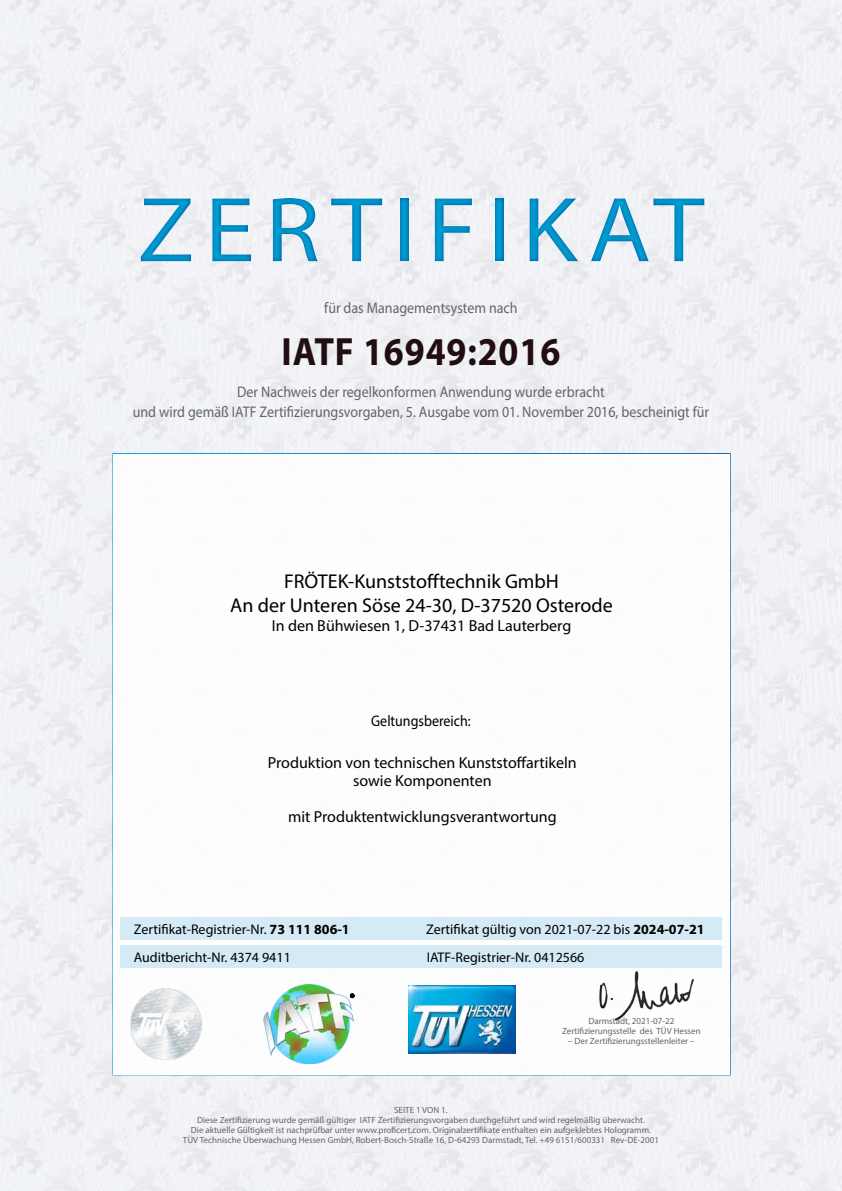
<style>
.page{position:relative;width:842px;height:1191px;background:#fff}
.page>*{position:absolute;margin:0;border:0;box-sizing:border-box;transform-origin:0 0}
.t1{font:93px "Myriad Pro";letter-spacing:.1em;color:#009dd1;scale:1.1 1}
.t2{font:700 39.6px "Myriad Pro";letter-spacing:.025em;color:#220d12;scale:.91 1}
.t3{font:20px/24px "Myriad Pro";color:#000;text-align:center}
.t4{font:16px/18px "Myriad Pro";color:#000;text-align:center}
.t5{font:15.4px/20px "Myriad Pro";color:#646567;text-align:center;scale:.91 1}
.t6{font:15.4px "Myriad Pro";color:#000;scale:.91 1}
.t7{font:14px/28.1px "Myriad Pro";color:#000}
.t8{font:9px/10px "Myriad Pro";color:#646567;text-align:center}
.s1{font-weight:700}
</style>
<div class="page">
<div style="left:112px;top:453px;width:619px;height:622px;background:#fff;border:2px solid #fff"></div>
<div style="left:120px;top:945px;width:602px;height:23px;background:#d0e8f4"></div>
<div style="left:121px;top:917px;width:601px;height:22px;background:#d0e8f4"></div>
<img style="left:599px;top:971px;width:95px;height:50px">
<img style="left:263px;top:984px;width:92px;height:79px">
<svg style="left:350px;top:993px;width:4px;height:4px"></svg>
<img style="left:409px;top:985px;width:106px;height:68px">
<div style="left:0;top:172px;width:842px;height:114px;background:#0062ac;opacity:.75"></div>
<img style="left:130px;top:988px;width:71px;height:71px">
<h1 class="t1" style="left:138px;top:173px;width:517px">ZERTIFIKAT</h1>
<h3 class="t5" style="left:324px;top:298px;width:214px">für das Managementsystem nach</h3>
<h2 class="t2" style="left:282px;top:326px;width:308px">IATF 16949:2016</h2>
<h3 class="t5" style="left:133px;top:381px;width:635px">Der Nachweis der regelkonformen Anwendung wurde erbracht<br>und wird gemäß IATF Zertifizierungsvorgaben, 5. Ausgabe vom 01. November 2016, bescheinigt für</h3>
<h3 class="t3" style="left:230px;top:569px;width:384px">FRÖTEK-Kunststofftechnik GmbH<br>An der Unteren Söse 24-30, D-37520 Osterode</h3>
<h3 class="t4" style="left:272px;top:617px;width:301px">In den Bühwiesen 1, D-37431 Bad Lauterberg</h3>
<h3 class="t6" style="left:371px;top:711px;width:111px">Geltungsbereich:</h3>
<h3 class="t4" style="left:268px;top:754px;width:310px">Produktion von technischen Kunststoffartikeln sowie Komponenten</h3>
<h3 class="t4" style="left:288px;top:808px;width:270px">mit Produktentwicklungsverantwortung</h3>
<h3 class="t7" style="left:134px;top:915px;width:218px">Zertifikat-Registrier-Nr. <span class="s1">73 111 806-1<br></span>Auditbericht-Nr. 4374 9411</h3>
<h3 class="t7" style="left:426px;top:915px;width:280px">Zertifikat gültig von 2021-07-22 bis <span class="s1">2024-07-21</span></h3>
<h3 class="t7" style="left:427px;top:943px;width:159px">IATF-Registrier-Nr. 0412566</h3>
<p class="t8" style="left:562px;top:1016px;width:140px">Darmstadt, 2021-07-22<br>Zertifizierungsstelle des TÜV Hessen</p>
<p class="t8" style="left:568px;top:1036px;width:128px">– Der Zertifizierungsstellenleiter –</p>
<p class="t8" style="left:183px;top:1105px;width:478px">SEITE 1 VON 1.<br>Diese Zertifizierung wurde gemäß gültiger IATF Zertifizierungsvorgaben durchgeführt und wird regelmäßig überwacht.<br>Die aktuelle Gültigkeit ist nachprüfbar unter www.proficert.com. Originalzertifikate enthalten ein aufgeklebtes Hologramm.<br>TÜV Technische Überwachung Hessen GmbH, Robert-Bosch-Straße 16, D-64293 Darmstadt, Tel. +49 6151/600331 Rev-DE-2001</p>
</div>
